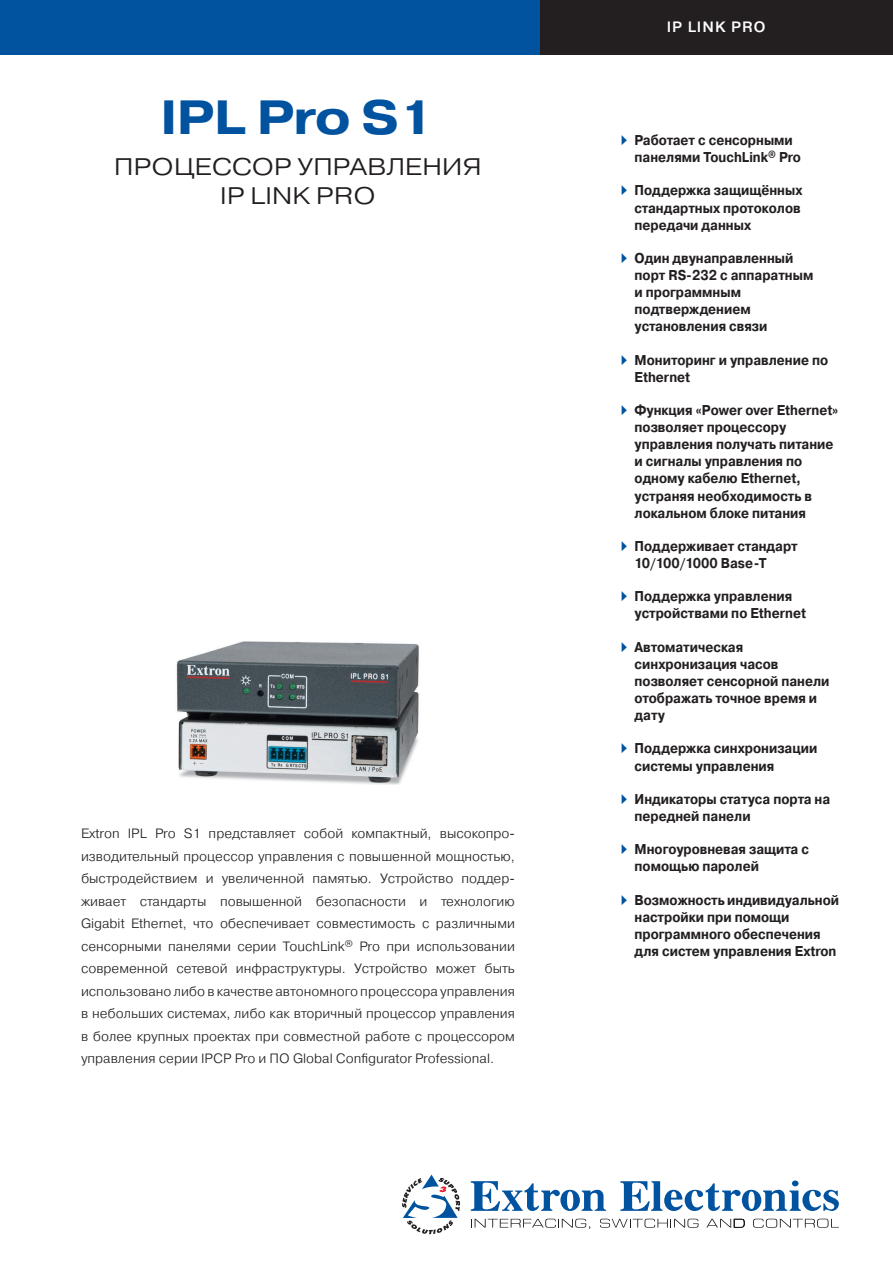
<style>
.page{position:relative;width:893px;height:1263px;background:#fff}
.page>*{position:absolute;margin:0;border:0;box-sizing:border-box;transform-origin:0 0}
.cover_product_name{font:700 48px "Pragmatica Ext";color:#0153a0}
.cover_product_subti{font:300 24px/28.8px "Pragmatica Ext";letter-spacing:.01em;color:#231f20;text-align:center}
.cover_category{font:500 15px "Pragmatica";letter-spacing:.07em;color:#fff}
.t1{font:700 14.25px/17.1px "Pragmatica";color:#231f20;scale:.9 1}
.cover_teaser_paragr{font:300 13.5px/22.5px "Pragmatica";color:#231f20;text-align:justify}
.s1{font-family:"Quick Type Pi";font-weight:400;color:#0153a0}
</style>
<div class="page">
<svg style="left:402px;top:1175px;width:58px;height:59px"></svg>
<svg style="left:471px;top:1181px;width:135px;height:30px"></svg>
<svg style="left:620px;top:1180px;width:219px;height:31px"></svg>
<svg style="left:471px;top:1219px;width:119px;height:10px"></svg>
<svg style="left:600px;top:1219px;width:98px;height:9px"></svg>
<svg style="left:706px;top:1219px;width:39px;height:8px"></svg>
<svg style="left:753px;top:1219px;width:86px;height:9px"></svg>
<div style="left:0;top:0;width:554px;height:54px;background:#0153a0"></div>
<div style="left:540px;top:0;width:353px;height:54px;background:#231f20"></div>
<img style="left:176px;top:641px;width:243px;height:143px">
<p class="cover_product_name" style="left:161px;top:86px;width:276px">IPL Pro S1</p>
<p class="cover_product_subti" style="left:114px;top:153px;width:369px">ПРОЦЕССОР УПРАВЛЕНИЯ<br>IP LINK PRO</p>
<p class="cover_teaser_paragr" style="left:81px;top:822px;width:435px">Extron IPL Pro S1 представляет собой компактный, высокопро&shy;изводительный процессор управления с повышенной мощностью, быстродействием и увеличенной памятью. Устройство поддер&shy;живает стандарты повышенной безопасности и технологию Gigabit Ethernet, что обеспечивает совместимость с различными сенсорными панелями серии TouchLink<sup>®</sup> Pro при использовании современной сетевой инфраструктуры. Устройство может быть использовано либо в качестве автономного процессора управления в небольших системах, либо как вторичный процессор управления в более крупных проектах при совместной работе с процессором управления серии IPCP Pro и ПО Global Configurator Professional.</p>
<p class="cover_category" style="left:667px;top:18px;width:100px">IP LINK PRO</p>
<p class="t1" style="left:635px;top:132px;width:186px;text-indent:-14px"><span class="s1">A</span> Работает с сенсорными панелями TouchLink<sup>®</sup> Pro</p>
<p class="t1" style="left:635px;top:182px;width:188px;text-indent:-14px"><span class="s1">A</span> Поддержка защищённых стандартных протоколов передачи данных</p>
<p class="t1" style="left:635px;top:250px;width:200px;text-indent:-14px"><span class="s1">A</span> Один двунаправленный порт RS-232 с аппаратным и программным подтверждением установления связи</p>
<p class="t1" style="left:635px;top:351px;width:217px;text-indent:-14px"><span class="s1">A</span> Мониторинг и управление по<br>Ethernet</p>
<p class="t1" style="left:635px;top:402px;width:228px;text-indent:-14px"><span class="s1">A</span> Функция «Power over Ethernet» позволяет процессору управления получать питание и сигналы управления по одному кабелю Ethernet, устраняя необходимость в локальном блоке питания</p>
<p class="t1" style="left:635px;top:538px;width:183px;text-indent:-14px"><span class="s1">A</span> Поддерживает стандарт<br>10/100/1000 Base-T</p>
<p class="t1" style="left:635px;top:588px;width:192px;text-indent:-14px"><span class="s1">A</span> Поддержка управления устройствами по Ethernet</p>
<p class="t1" style="left:635px;top:638px;width:218px;text-indent:-14px"><span class="s1">A</span> Автоматическая синхронизация часов позволяет сенсорной панели отображать точное время и дату</p>
<p class="t1" style="left:635px;top:740px;width:205px;text-indent:-14px"><span class="s1">A</span> Поддержка синхронизации системы управления</p>
<p class="t1" style="left:635px;top:790px;width:219px;text-indent:-14px"><span class="s1">A</span> Индикаторы статуса порта на передней панели</p>
<p class="t1" style="left:635px;top:841px;width:195px;text-indent:-14px"><span class="s1">A</span> Многоуровневая защита с помощью паролей</p>
<p class="t1" style="left:635px;top:891px;width:229px;text-indent:-14px"><span class="s1">A</span> Возможность индивидуальной настройки при помощи программного обеспечения для систем управления Extron</p>
</div>
